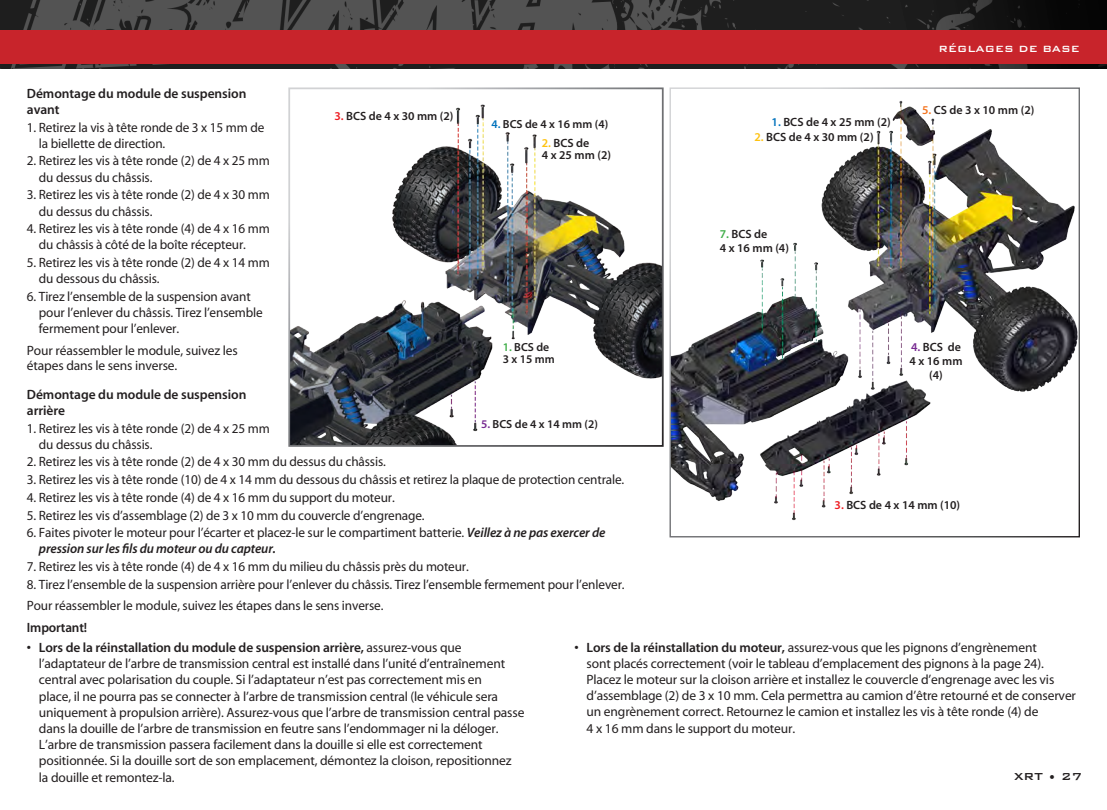
<style>
.page{position:relative;width:1107px;height:810px;background:#fff}
.page>*{position:absolute;margin:0;border:0;box-sizing:border-box;transform-origin:0 0}
.t1{font:13.5px/16.2px "Myriad";letter-spacing:-.01em;color:#231f20}
.t2{font:600 13.5px/16.2px "Myriad";letter-spacing:-.005em;color:#231f20}
.t3{font:13.5px "Bank Gothic Medium BT";color:#231f20}
.t4{font:600 12px/14.1px "Myriad";color:#231f20}
.t5{font:12px "Bank Gothic Medium BT";color:#fff}
.t6{font:600 11.7px/12px "Myriad";color:#231f20}
.s1{font-weight:600;font-style:italic}
.s2{font-weight:600}
.s3{color:#f47521}
.s4{color:#ee1d23}
.s5{color:#0072bc}
.s6{color:#fff}
.s7{color:#772a91}
</style>
<div class="page">
<img style="left:0;top:0;width:1107px;height:68px">
<div style="left:0;top:30px;width:1107px;height:34px;background:#c8242b"></div>
<img style="left:672px;top:100px;width:406px;height:421px">
<img style="left:291px;top:104px;width:370px;height:340px">
<div style="left:288px;top:87px;width:376px;height:360px;border:2px solid #fff"></div>
<div style="left:503px;top:342px;width:86px;height:24px;background:#fff"></div>
<div style="left:542px;top:138px;width:100px;height:33px;background:#fff"></div>
<p class="t5" style="left:939px;top:43px;width:143px">RÉGLAGES DE BASE</p>
<p class="t2" style="left:27px;top:86px;width:221px">Démontage du module de suspension avant</p>
<p class="t1" style="left:39px;top:119px;width:227px;text-indent:-12px">1. Retirez la vis à tête ronde de 3 x 15 mm de la biellette de direction.</p>
<p class="t1" style="left:39px;top:153px;width:232px;text-indent:-12px">2. Retirez les vis à tête ronde (2) de 4 x 25 mm du dessus du châssis.</p>
<p class="t1" style="left:39px;top:187px;width:232px;text-indent:-12px">3. Retirez les vis à tête ronde (2) de 4 x 30 mm du dessus du châssis.</p>
<p class="t1" style="left:39px;top:221px;width:232px;text-indent:-12px">4. Retirez les vis à tête ronde (4) de 4 x 16 mm du châssis à côté de la boîte récepteur.</p>
<p class="t1" style="left:39px;top:255px;width:232px;text-indent:-12px">5. Retirez les vis à tête ronde (2) de 4 x 14 mm du dessous du châssis.</p>
<p class="t1" style="left:39px;top:289px;width:225px;text-indent:-12px">6. Tirez l’ensemble de la suspension avant pour l’enlever du châssis. Tirez l’ensemble fermement pour l’enlever.</p>
<p class="t1" style="left:27px;top:343px;width:212px;line-height:15.5px">Pour réassembler le module, suivez les étapes dans le sens inverse.</p>
<p class="t2" style="left:27px;top:387px;width:221px">Démontage du module de suspension arrière</p>
<p class="t1" style="left:39px;top:421px;width:232px;text-indent:-12px">1. Retirez les vis à tête ronde (2) de 4 x 25 mm du dessus du châssis.</p>
<p class="t1" style="left:27px;top:454px;width:360px">2. Retirez les vis à tête ronde (2) de 4 x 30 mm du dessus du châssis.</p>
<p class="t1" style="left:27px;top:472px;width:599px">3. Retirez les vis à tête ronde (10) de 4 x 14 mm du dessous du châssis et retirez la plaque de protection centrale.</p>
<p class="t1" style="left:27px;top:490px;width:369px">4. Retirez les vis à tête ronde (4) de 4 x 16 mm du support du moteur.</p>
<p class="t1" style="left:27px;top:508px;width:399px">5. Retirez les vis d’assemblage (2) de 3 x 10 mm du couvercle d’engrenage.</p>
<p class="t1" style="left:39px;top:525px;width:568px;text-indent:-12px">6. Faites pivoter le moteur pour l’écarter et placez-le sur le compartiment batterie. <span class="s1">Veillez à ne pas exercer de pression sur les fils du moteur ou du capteur.</span></p>
<p class="t1" style="left:27px;top:559px;width:443px">7. Retirez les vis à tête ronde (4) de 4 x 16 mm du milieu du châssis près du moteur.</p>
<p class="t1" style="left:27px;top:577px;width:599px">8. Tirez l’ensemble de la suspension arrière pour l’enlever du châssis. Tirez l’ensemble fermement pour l’enlever.</p>
<p class="t1" style="left:27px;top:598px;width:358px">Pour réassembler le module, suivez les étapes dans le sens inverse.</p>
<p class="t2" style="left:27px;top:620px;width:62px">Important!</p>
<p class="t1" style="left:39px;top:640px;width:487px;text-indent:-12px"><span class="s2">• Lors de la réinstallation du module de suspension arrière,</span> assurez-vous que l’adaptateur de l’arbre de transmission central est installé dans l’unité d’entraînement central avec polarisation du couple. Si l’adaptateur n’est pas correctement mis en<br>place, il ne pourra pas se connecter à l’arbre de transmission central (le véhicule sera uniquement à propulsion arrière). Assurez-vous que l’arbre de transmission central passe dans la douille de l’arbre de transmission en feutre sans l’endommager ni la déloger.<br>L’arbre de transmission passera facilement dans la douille si elle est correctement positionnée. Si la douille sort de son emplacement, démontez la cloison, repositionnez la douille et remontez-la.</p>
<p class="t4" style="left:922px;top:104px;width:114px"><span class="s3">5.</span> CS de 3 x 10 mm (2)</p>
<p class="t4" style="left:334px;top:110px;width:121px"><span class="s4">3.</span> BCS de 4 x 30 mm (2)</p>
<p class="t4" style="left:772px;top:116px;width:121px"><span class="s5">1.</span> BCS de 4 x 25 mm (2)</p>
<p class="t6" style="left:491px;top:118px;width:118px"><span class="s5">4.</span> BCS de 4 x 16 mm (4)</p>
<p class="t4" style="left:754px;top:131px;width:121px"><span class="s6">2.</span> BCS de 4 x 30 mm (2)</p>
<p class="t4" style="left:542px;top:138px;width:71px;line-height:11.4px"><span class="s6">2.</span> BCS de<br>4 x 25 mm (2)</p>
<p class="t4" style="left:720px;top:227px;width:71px"><span class="s6">7.</span> BCS de<br>4 x 16 mm (4)</p>
<p class="t4" style="left:910px;top:340px;width:55px;text-align:center"><span class="s7">4.</span> BCS de<br>4 x 16 mm (4)</p>
<p class="t6" style="left:503px;top:341px;width:53px"><span class="s6">1.</span> BCS de<br>3 x 15 mm</p>
<p class="t6" style="left:481px;top:418px;width:118px"><span class="s7">5.</span> BCS de 4 x 14 mm (2)</p>
<p class="t4" style="left:835px;top:499px;width:127px"><span class="s4">3.</span> BCS de 4 x 14 mm (10)</p>
<p class="t1" style="left:587px;top:640px;width:491px;text-indent:-12px"><span class="s2">• Lors de la réinstallation du moteur,</span> assurez-vous que les pignons d’engrènement<br>sont placés correctement (voir le tableau d’emplacement des pignons à la page 24).<br>Placez le moteur sur la cloison arrière et installez le couvercle d’engrenage avec les vis d’assemblage (2) de 3 x 10 mm. Cela permettra au camion d’être retourné et de conserver un engrènement correct. Retournez le camion et installez les vis à tête ronde (4) de<br>4 x 16 mm dans le support du moteur.</p>
<p class="t3" style="left:1014px;top:769px;width:70px">XRT • 27</p>
</div>
